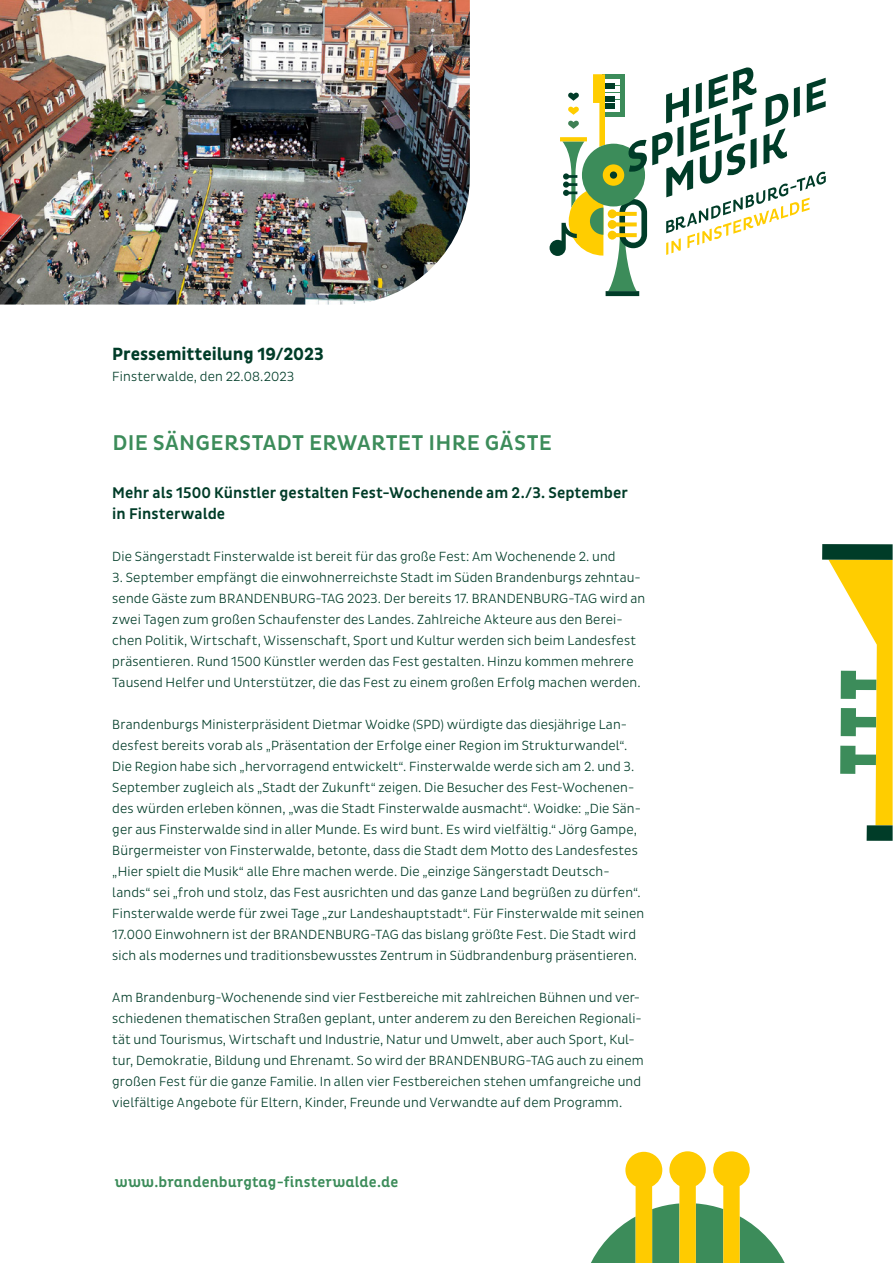
<style>
.page{position:relative;width:893px;height:1263px;background:#fff}
.page>*{position:absolute;margin:0;border:0;box-sizing:border-box;transform-origin:0 0}
.t1{font:500 21.75px "Pluto Cond";letter-spacing:.015em;color:#3c8c5a}
.t2{font:700 18px "Pluto Sans Cond";letter-spacing:-.005em;color:#003c28}
.t3{font:500 15.75px/21px "Pluto Sans Cond";letter-spacing:.005em;color:#003c28}
.t4{font:500 15px "Pluto Cond";letter-spacing:.005em;color:#3c8c5a}
.t5{font:300 13.5px/21px "Pluto Sans Cond";letter-spacing:.01em;color:#003c28}
</style>
<div class="page">
<svg style="left:550px;top:67px;width:276px;height:229px"></svg>
<svg style="left:828px;top:560px;width:65px;height:265px"></svg>
<div style="left:822px;top:544px;width:71px;height:16px;background:#003c28"></div>
<div style="left:867px;top:825px;width:26px;height:16px;background:#003c28"></div>
<img style="left:0;top:0;width:470px;height:305px">
<svg style="left:591px;top:1151px;width:194px;height:112px"></svg>
<h2 class="t2" style="left:112px;top:344px;width:213px">Pressemitteilung 19/2023</h2>
<p class="t5" style="left:112px;top:366px;width:184px">Finsterwalde, den 22.08.2023</p>
<h1 class="t1" style="left:112px;top:430px;width:441px">DIE SÄNGERSTADT ERWARTET IHRE GÄSTE</h1>
<p class="t3" style="left:112px;top:482px;width:517px">Mehr als 1500 Künstler gestalten Fest-Wochenende am 2./3. September in Finsterwalde</p>
<p class="t5" style="left:112px;top:546px;width:505px">Die Sängerstadt Finsterwalde ist bereit für das große Fest: Am Wochenende 2. und</p>
<p class="t5" style="left:112px;top:567px;width:535px">3. September empfängt die einwohnerreichste Stadt im Süden Brandenburgs zehntau&shy;sende Gäste zum BRANDENBURG-TAG 2023. Der bereits 17. BRANDENBURG-TAG wird an zwei Tagen zum großen Schaufenster des Landes. Zahlreiche Akteure aus den Berei&shy;chen Politik, Wirtschaft, Wissenschaft, Sport und Kultur werden sich beim Landesfest präsentieren. Rund 1500 Künstler werden das Fest gestalten. Hinzu kommen mehrere Tausend Helfer und Unterstützer, die das Fest zu einem großen Erfolg machen werden.</p>
<p class="t5" style="left:112px;top:714px;width:533px">Brandenburgs Ministerpräsident Dietmar Woidke (SPD) würdigte das diesjährige Lan&shy;desfest bereits vorab als „Präsentation der Erfolge einer Region im Strukturwandel“.<br>Die Region habe sich „hervorragend entwickelt“. Finsterwalde werde sich am 2. und 3.<br>September zugleich als „Stadt der Zukunft“ zeigen. Die Besucher des Fest-Wochenen&shy;des würden erleben können, „was die Stadt Finsterwalde ausmacht“. Woidke: „Die Sän&shy;ger aus Finsterwalde sind in aller Munde. Es wird bunt. Es wird vielfältig.“ Jörg Gampe, Bürgermeister von Finsterwalde, betonte, dass die Stadt dem Motto des Landesfestes „Hier spielt die Musik“ alle Ehre machen werde. Die „einzige Sängerstadt Deutsch&shy;lands“ sei „froh und stolz, das Fest ausrichten und das ganze Land begrüßen zu dürfen“.<br>Finsterwalde werde für zwei Tage „zur Landeshauptstadt“. Für Finsterwalde mit seinen 17.000 Einwohnern ist der BRANDENBURG-TAG das bislang größte Fest. Die Stadt wird sich als modernes und traditionsbewusstes Zentrum in Südbrandenburg präsentieren.</p>
<p class="t5" style="left:112px;top:987px;width:533px">Am Brandenburg-Wochenende sind vier Festbereiche mit zahlreichen Bühnen und ver&shy;schiedenen thematischen Straßen geplant, unter anderem zu den Bereichen Regionali&shy;tät und Tourismus, Wirtschaft und Industrie, Natur und Umwelt, aber auch Sport, Kul&shy;tur, Demokratie, Bildung und Ehrenamt. So wird der BRANDENBURG-TAG auch zu einem großen Fest für die ganze Familie. In allen vier Festbereichen stehen umfangreiche und vielfältige Angebote für Eltern, Kinder, Freunde und Verwandte auf dem Programm.</p>
<p class="t4" style="left:115px;top:1173px;width:285px">www.brandenburgtag-finsterwalde.de</p>
</div>
